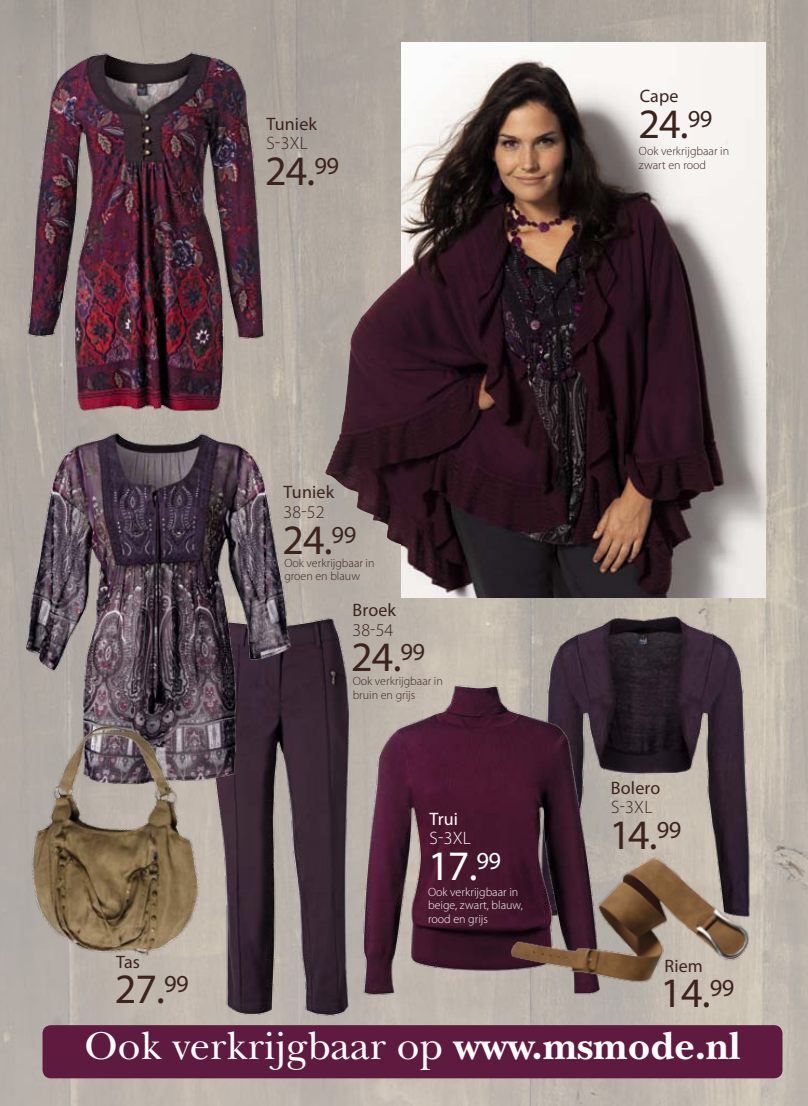
<style>
.page{position:relative;width:808px;height:1106px;background:#fff}
.page>*{position:absolute;margin:0;border:0;box-sizing:border-box;transform-origin:0 0}
.t1{font:42px "Myriad Pro";letter-spacing:-.02em;color:#3c231e}
.t2{font:42px "Myriad Pro";color:#fff}
.t3{font:40.5px "New Baskerville Std";letter-spacing:.005em;color:#fff}
.t4{font:24.45px "Myriad Pro";color:#3c231e}
.t5{font:18px "Myriad Pro";letter-spacing:.01em;color:#3c231e}
.t6{font:300 18px "Myriad Pro";letter-spacing:.005em;color:#3c231e}
.t7{font:300 18px "Myriad Pro";color:#fff}
.t8{font:18px "Myriad Pro";color:#fff}
.t9{font:300 12px/13.5px "Myriad Pro";color:#3c231e}
.t10{font:300 12px/13.5px "Myriad Pro";color:#fff}
.s1{font-weight:700}
</style>
<div class="page">
<img style="left:0;top:0;width:808px;height:1106px">
<img style="left:9px;top:31px;width:279px;height:396px">
<img style="left:180px;top:598px;width:195px;height:427px">
<img style="left:14px;top:401px;width:290px;height:397px">
<img style="left:0;top:691px;width:243px;height:300px">
<img style="left:512px;top:590px;width:266px;height:354px">
<img style="left:327px;top:675px;width:301px;height:338px">
<img style="left:504px;top:853px;width:260px;height:146px">
<img style="left:325px;top:259px;width:76px;height:332px">
<img style="left:401px;top:43px;width:364px;height:554px">
<div style="left:43px;top:1025px;width:739px;height:53px;background:#5f1a40;border-radius:9px"></div>
<h3 class="t5" style="left:640px;top:85px;width:40px">Cape</h3>
<h1 class="t1" style="left:638px;top:98px;width:52px">24.</h1>
<h3 class="t5" style="left:266px;top:113px;width:52px">Tuniek</h3>
<h3 class="t4" style="left:688px;top:103px;width:26px">99</h3>
<h3 class="t6" style="left:267px;top:132px;width:43px">S-3XL</h3>
<p class="t9" style="left:639px;top:144px;width:92px">Ook verkrijgbaar in zwart en rood</p>
<h1 class="t1" style="left:265px;top:145px;width:75px">24.<sup>99</sup></h1>
<h3 class="t5" style="left:284px;top:481px;width:52px">Tuniek</h3>
<h3 class="t6" style="left:284px;top:501px;width:42px">38-52</h3>
<h1 class="t1" style="left:282px;top:513px;width:75px">24.<sup>99</sup></h1>
<p class="t9" style="left:284px;top:556px;width:92px">Ook verkrijgbaar in groen en blauw</p>
<h3 class="t5" style="left:353px;top:599px;width:45px">Broek</h3>
<h3 class="t6" style="left:353px;top:619px;width:42px">38-54</h3>
<h1 class="t1" style="left:351px;top:631px;width:75px">24.<sup>99</sup></h1>
<h3 class="t5" style="left:116px;top:950px;width:25px">Tas</h3>
<h1 class="t1" style="left:115px;top:962px;width:75px">27.<sup>99</sup></h1>
<p class="t9" style="left:353px;top:674px;width:92px">Ook verkrijgbaar in bruin en grijs</p>
<h3 class="t8" style="left:429px;top:807px;width:30px">Trui</h3>
<h3 class="t7" style="left:430px;top:827px;width:43px">S-3XL</h3>
<h1 class="t2" style="left:428px;top:840px;width:75px">17.<sup>99</sup></h1>
<p class="t10" style="left:428px;top:884px;width:96px">Ook verkrijgbaar in beige, zwart, blauw, rood en grijs</p>
<h3 class="t5" style="left:611px;top:776px;width:51px">Bolero</h3>
<h3 class="t6" style="left:611px;top:796px;width:43px">S-3XL</h3>
<h1 class="t1" style="left:609px;top:808px;width:73px">14.<sup>99</sup></h1>
<h3 class="t5" style="left:664px;top:955px;width:40px">Riem</h3>
<h1 class="t1" style="left:660px;top:967px;width:75px">14.<sup>99</sup></h1>
<h2 class="t3" style="left:85px;top:1022px;width:657px">Ook verkrijgbaar op <span class="s1">www.msmode.nl</span></h2>
</div>
